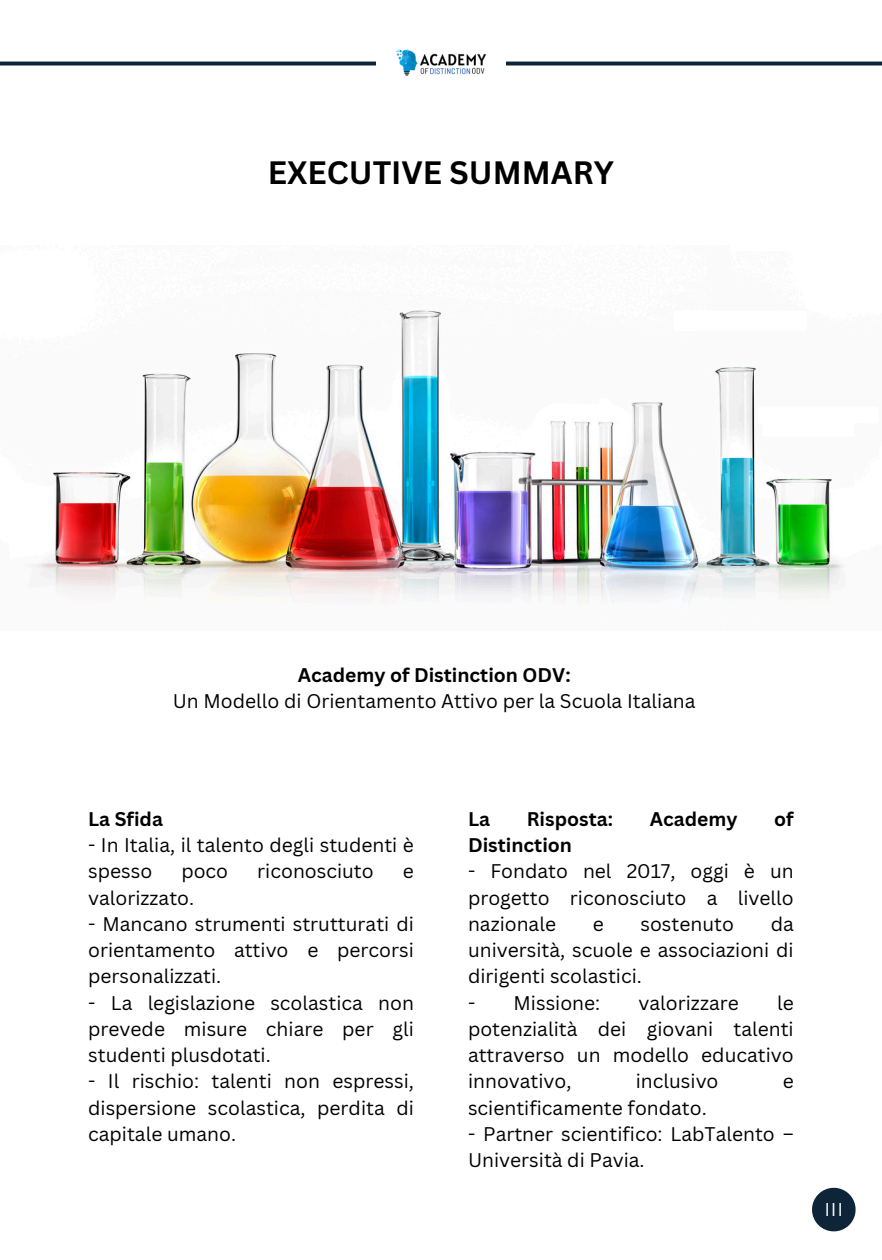
<style>
.page{position:relative;width:882px;height:1260px;background:#fff}
.page>*{position:absolute;margin:0;border:0;box-sizing:border-box;transform-origin:0 0}
.t1{font:700 31.5px "Canva Sans";color:#000}
.t2{font:19.25px/26.2px "Canva Sans";color:#000;text-align:justify}
.t3{font:700 19.25px "Canva Sans";color:#000}
.t4{font:18.03px "Open Sans";color:#fff}
</style>
<div class="page">
<img style="left:31px;top:310px;width:813px;height:291px">
<svg style="left:812px;top:1188px;width:43px;height:43px"></svg>
<hr style="left:0;top:62px;width:882px;height:3px;background:#0e2439">
<div style="left:376px;top:36px;width:130px;height:51px;background:#fff"></div>
<img style="left:396px;top:49px;width:90px;height:27px">
<p class="t1" style="left:268px;top:151px;width:348px">EXECUTIVE SUMMARY</p>
<h1 class="t3" style="left:298px;top:661px;width:274px">Academy of Distinction ODV:</h1>
<p class="t2" style="left:173px;top:687px;width:524px">Un Modello di Orientamento Attivo per la Scuola Italiana</p>
<p class="t3" style="left:88px;top:805px;width:76px">La Sfida</p>
<p class="t2" style="left:88px;top:832px;width:327px">- In Italia, il talento degli studenti è spesso</p>
<p class="t2" style="left:181px;top:858px;width:48px">poco</p>
<p class="t2" style="left:257px;top:858px;width:118px">riconosciuto</p>
<p class="t2" style="left:403px;top:858px;width:13px">e</p>
<p class="t2" style="left:88px;top:884px;width:107px">valorizzato.</p>
<p class="t2" style="left:88px;top:910px;width:327px">- Mancano strumenti strutturati di orientamento attivo e percorsi personalizzati.</p>
<p class="t2" style="left:88px;top:989px;width:327px">- La legislazione scolastica non prevede misure chiare per gli studenti plusdotati.</p>
<p class="t2" style="left:88px;top:1068px;width:327px">- Il rischio: talenti non espressi, dispersione scolastica, perdita di capitale umano.</p>
<p class="t3" style="left:468px;top:805px;width:24px">La</p>
<p class="t3" style="left:527px;top:805px;width:88px">Risposta:</p>
<p class="t3" style="left:650px;top:805px;width:89px">Academy</p>
<p class="t3" style="left:774px;top:805px;width:21px">of</p>
<p class="t3" style="left:468px;top:832px;width:106px">Distinction</p>
<p class="t2" style="left:468px;top:858px;width:327px">- Fondato nel 2017, oggi è un progetto riconosciuto a livello nazionale</p>
<p class="t2" style="left:468px;top:910px;width:327px;text-indent:303px">da università, scuole e associazioni di dirigenti scolastici.</p>
<p class="t2" style="left:468px;top:989px;width:134px">- Missione:</p>
<p class="t2" style="left:639px;top:989px;width:102px">valorizzare</p>
<p class="t2" style="left:593px;top:910px;width:13px">e</p>
<p class="t2" style="left:641px;top:910px;width:95px">sostenuto</p>
<p class="t2" style="left:468px;top:989px;width:327px;text-indent:309px">le potenzialità dei giovani talenti attraverso un modello educativo innovativo,</p>
<p class="t2" style="left:636px;top:1068px;width:84px">inclusivo</p>
<p class="t2" style="left:783px;top:1068px;width:13px">e</p>
<p class="t2" style="left:468px;top:1094px;width:240px">scientificamente fondato.</p>
<p class="t2" style="left:468px;top:1120px;width:327px">- Partner scientifico: LabTalento –<br>Università di Pavia.</p>
<p class="t4" style="left:825px;top:1197px;width:20px">III</p>
</div>
